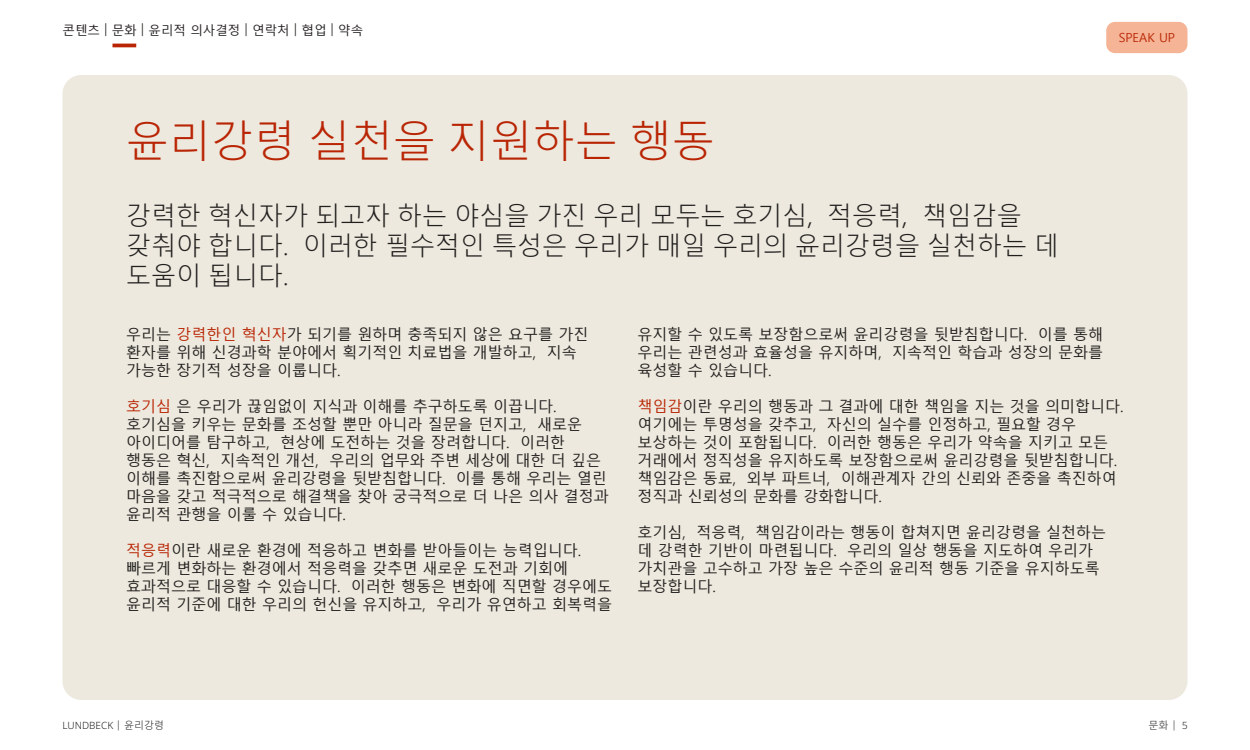
<style>
.page{position:relative;width:1250px;height:750px;background:#fff}
.page>*{position:absolute;margin:0;border:0;box-sizing:border-box;transform-origin:0 0}
.t1{font:300 42.5px "Malgun Gothic";color:#b92504}
.t2{font:300 25px/30px "Malgun Gothic";color:#22201f}
.t3{font:15px/18px "Malgun Gothic";color:#22201f}
.t4{font:12.5px "Malgun Gothic";color:#22201f}
.t5{font:12.5px "Malgun Gothic";color:#b92504}
.t6{font:300 10px "Noto Sans";color:#22201f}
.t7{font:300 10px "Malgun Gothic";color:#22201f}
.s1{color:#b92504}
.s2{font-family:"Malgun Gothic"}
.s3{font-family:"Noto Sans"}
</style>
<div class="page">
<div style="left:1106px;top:22px;width:82px;height:31px;background:#f5b496;border-radius:9px"></div>
<hr style="left:112px;top:44px;width:24px;height:3px;background:#b92504">
<div style="left:62px;top:75px;width:1126px;height:625px;background:#ede9de;border-radius:19px"></div>
<p class="t4" style="left:63px;top:23px;width:302px">콘텐츠 | 문화 | 윤리적 의사결정 | 연락처 | 협업 | 약속</p>
<h1 class="t1" style="left:126px;top:117px;width:590px">윤리강령 실천을 지원하는 행동</h1>
<h2 class="t2" style="left:126px;top:201px;width:934px">강력한 혁신자가 되고자 하는 야심을 가진 우리 모두는 호기심, 적응력, 책임감을 갖춰야 합니다. 이러한 필수적인 특성은 우리가 매일 우리의 윤리강령을 실천하는 데 도움이 됩니다.</h2>
<p class="t5" style="left:1119px;top:30px;width:58px">SPEAK UP</p>
<p class="t3" style="left:126px;top:326px;width:464px">우리는 <span class="s1">강력한인 혁신자</span>가 되기를 원하며 충족되지 않은 요구를 가진 환자를 위해 신경과학 분야에서 획기적인 치료법을 개발하고, 지속 가능한 장기적 성장을 이룹니다.</p>
<p class="t3" style="left:126px;top:398px;width:484px"><span class="s1">호기심</span> 은 우리가 끊임없이 지식과 이해를 추구하도록 이끕니다. 호기심을 키우는 문화를 조성할 뿐만 아니라 질문을 던지고, 새로운 아이디어를 탐구하고, 현상에 도전하는 것을 장려합니다. 이러한 행동은 혁신, 지속적인 개선, 우리의 업무와 주변 세상에 대한 더 깊은 이해를 촉진함으로써 윤리강령을 뒷받침합니다. 이를 통해 우리는 열린 마음을 갖고 적극적으로 해결책을 찾아 궁극적으로 더 나은 의사 결정과 윤리적 관행을 이룰 수 있습니다.</p>
<p class="t3" style="left:126px;top:542px;width:487px"><span class="s1">적응력</span>이란 새로운 환경에 적응하고 변화를 받아들이는 능력입니다. 빠르게 변화하는 환경에서 적응력을 갖추면 새로운 도전과 기회에 효과적으로 대응할 수 있습니다. 이러한 행동은 변화에 직면할 경우에도 윤리적 기준에 대한 우리의 헌신을 유지하고, 우리가 유연하고 회복력을</p>
<p class="t3" style="left:637px;top:326px;width:467px;text-align:justify">유지할 수 있도록 보장함으로써 윤리강령을 뒷받침합니다. 이를 통해 우리는 관련성과 효율성을 유지하며, 지속적인 학습과 성장의 문화를 육성할 수 있습니다.</p>
<p class="t3" style="left:637px;top:398px;width:487px"><span class="s1">책임감</span>이란 우리의 행동과 그 결과에 대한 책임을 지는 것을 의미합니다. 여기에는 투명성을 갖추고, 자신의 실수를 인정하고, 필요할 경우 보상하는 것이 포함됩니다. 이러한 행동은 우리가 약속을 지키고 모든 거래에서 정직성을 유지하도록 보장함으로써 윤리강령을 뒷받침합니다. 책임감은 동료, 외부 파트너, 이해관계자 간의 신뢰와 존중을 촉진하여 정직과 신뢰성의 문화를 강화합니다.</p>
<p class="t3" style="left:637px;top:524px;width:470px">호기심, 적응력, 책임감이라는 행동이 합쳐지면 윤리강령을 실천하는 데 강력한 기반이 마련됩니다. 우리의 일상 행동을 지도하여 우리가 가치관을 고수하고 가장 높은 수준의 윤리적 행동 기준을 유지하도록 보장합니다.</p>
<p class="t6" style="left:62px;top:719px;width:103px">LUNDBECK | <span class="s2">윤리강령</span></p>
<p class="t7" style="left:1149px;top:720px;width:40px">문화 <span class="s3">| 5</span></p>
</div>
